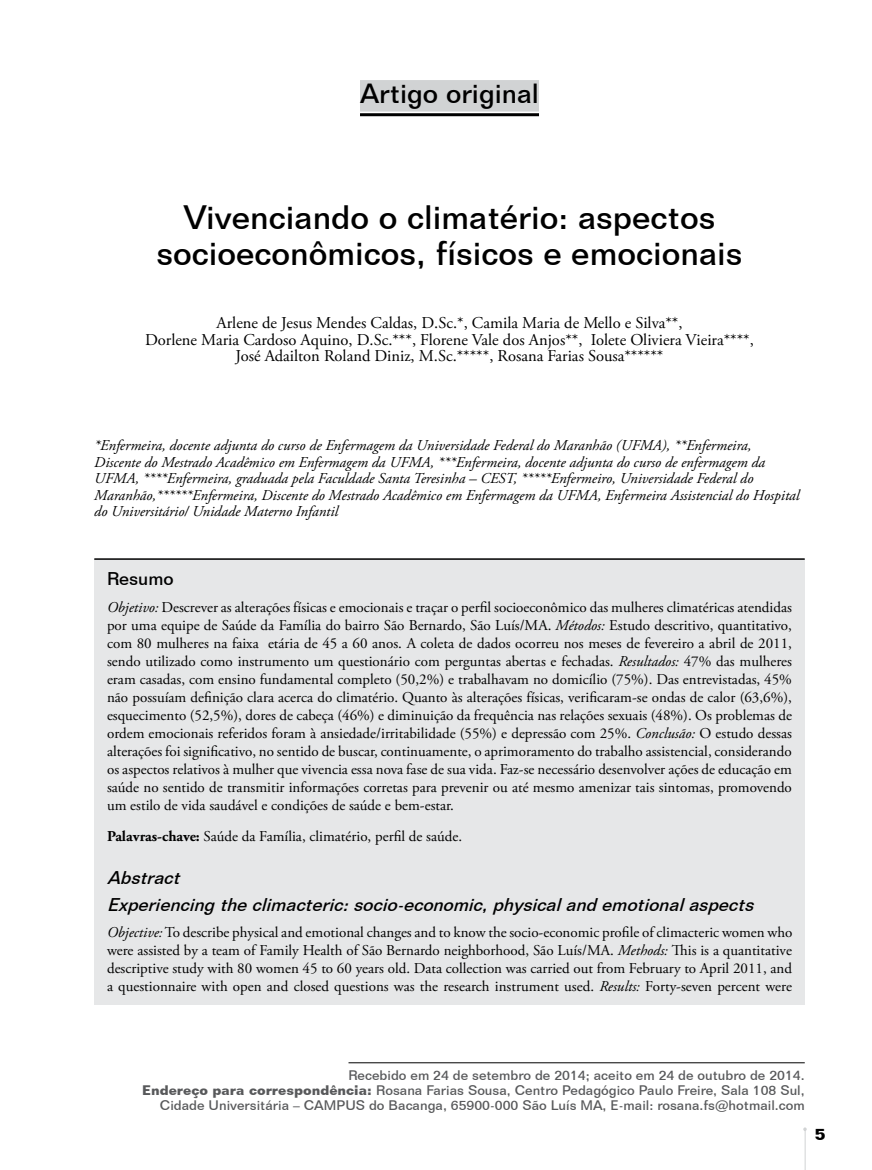
<style>
.page{position:relative;width:872px;height:1170px;background:#fff}
.page>*{position:absolute;margin:0;border:0;box-sizing:border-box;transform-origin:0 0}
.t1{font:500 33px/36px "Folio BT";color:#000;text-align:center}
.t2{font:500 27px "Folio BT";color:#000}
.t3{font:italic 500 18px/26.5px "Folio BT";color:#000}
.t4{font:500 18px "Folio BT";color:#000}
.t5{font:16.5px/16.5px "Adobe Garamond Pro";color:#000;text-align:center}
.t6{font:700 16.5px "Folio BT";color:#000}
.t7{font:15px/18px "Adobe Garamond Pro";color:#000;text-align:justify}
.t8{font:italic 15px/16.5px "Adobe Garamond Pro";color:#000}
.t9{font:500 13.5px/15px "Folio BT";color:#58595b;text-align:right}
.s1{font-style:italic}
.s2{font-weight:700}
</style>
<div class="page">
<hr style="left:805px;top:1128px;width:1px;height:41px;background:#d1d3d4">
<div style="left:94px;top:559px;width:710px;height:445px;background:#e6e7e8"></div>
<div style="left:360px;top:80px;width:179px;height:32px;background:#d1d3d4"></div>
<hr style="left:360px;top:113px;width:179px;height:3px;background:#000">
<hr style="left:94px;top:558px;width:710px;height:1px;background:#000">
<hr style="left:348px;top:1062px;width:456px;height:1px;background:#000">
<h2 class="t2" style="left:360px;top:77px;width:180px">Artigo original</h2>
<h1 class="t1" style="left:156px;top:199px;width:587px">Vivenciando o climatério: aspectos socioeconômicos, físicos e emocionais</h1>
<p class="t5" style="left:145px;top:315px;width:610px">Arlene de Jesus Mendes Caldas, D.Sc.*, Camila Maria de Mello e Silva**,<br>Dorlene Maria Cardoso Aquino, D.Sc.***, Florene Vale dos Anjos**, Iolete Oliviera Vieira****,<br>José Adailton Roland Diniz, M.Sc.*****, Rosana Farias Sousa******</p>
<p class="t8" style="left:94px;top:437px;width:707px">*Enfermeira, docente adjunta do curso de Enfermagem da Universidade Federal do Maranhão (UFMA), **Enfermeira, Discente do Mestrado Acadêmico em Enfermagem da UFMA, ***Enfermeira, docente adjunta do curso de enfermagem da UFMA, ****Enfermeira, graduada pela Faculdade Santa Teresinha – CEST, *****Enfermeiro, Universidade Federal do Maranhão,******Enfermeira, Discente do Mestrado Acadêmico em Enfermagem da UFMA, Enfermeira Assistencial do Hospital do Universitário/ Unidade Materno Infantil</p>
<p class="t4" style="left:107px;top:568px;width:68px">Resumo</p>
<p class="t7" style="left:107px;top:598px;width:686px"><span class="s1">Objetivo:</span> Descrever as alterações físicas e emocionais e traçar o perfil socioeconômico das mulheres climatéricas atendidas por uma equipe de Saúde da Família do bairro São Bernardo, São Luís/MA. <span class="s1">Métodos:</span> Estudo descritivo, quantitativo, com 80 mulheres na faixa etária de 45 a 60 anos. A coleta de dados ocorreu nos meses de fevereiro a abril de 2011, sendo utilizado como instrumento um questionário com perguntas abertas e fechadas. <span class="s1">Resultados:</span> 47% das mulheres eram casadas, com ensino fundamental completo (50,2%) e trabalhavam no domicílio (75%). Das entrevistadas, 45% não possuíam definição clara acerca do climatério. Quanto às alterações físicas, verificaram-se ondas de calor (63,6%), esquecimento (52,5%), dores de cabeça (46%) e diminuição da frequência nas relações sexuais (48%). Os problemas de ordem emocionais referidos foram à ansiedade/irritabilidade (55%) e depressão com 25%. <span class="s1">Conclusão:</span> O estudo dessas alterações foi significativo, no sentido de buscar, continuamente, o aprimoramento do trabalho assistencial, considerando os aspectos relativos à mulher que vivencia essa nova fase de sua vida. Faz-se necessário desenvolver ações de educação em saúde no sentido de transmitir informações corretas para prevenir ou até mesmo amenizar tais sintomas, promovendo um estilo de vida saudável e condições de saúde e bem-estar.</p>
<p class="t7" style="left:107px;top:827px;width:357px"><span class="s2">Palavras-chave:</span> Saúde da Família, climatério, perfil de saúde.</p>
<p class="t3" style="left:107px;top:864px;width:653px">Abstract<br>Experiencingtheclimacteric:socio-economic,physicalandemotionalaspects</p>
<p class="t7" style="left:107px;top:923px;width:687px"><span class="s1">Objective:</span> To describe physical and emotional changes and to know the socio-economic profile of climacteric women who were assisted by a team of Family Health of São Bernardo neighborhood, São Luís/MA. <span class="s1">Methods:</span> This is a quantitative descriptive study with 80 women 45 to 60 years old. Data collection was carried out from February to April 2011, and a questionnaire with open and closed questions was the research instrument used. <span class="s1">Results:</span> Forty-seven percent were</p>
<p class="t9" style="left:142px;top:1067px;width:664px">Recebido em 24 de setembro de 2014; aceito em 24 de outubro de 2014.<br><span class="s2">Endereço para correspondência:</span> Rosana Farias Sousa, Centro Pedagógico Paulo Freire, Sala 108 Sul,<br>Cidade Universitária – CAMPUS do Bacanga, 65900-000 São Luís MA, E-mail: rosana.fs@hotmail.com</p>
<p class="t6" style="left:814px;top:1123px;width:12px">5</p>
</div>
